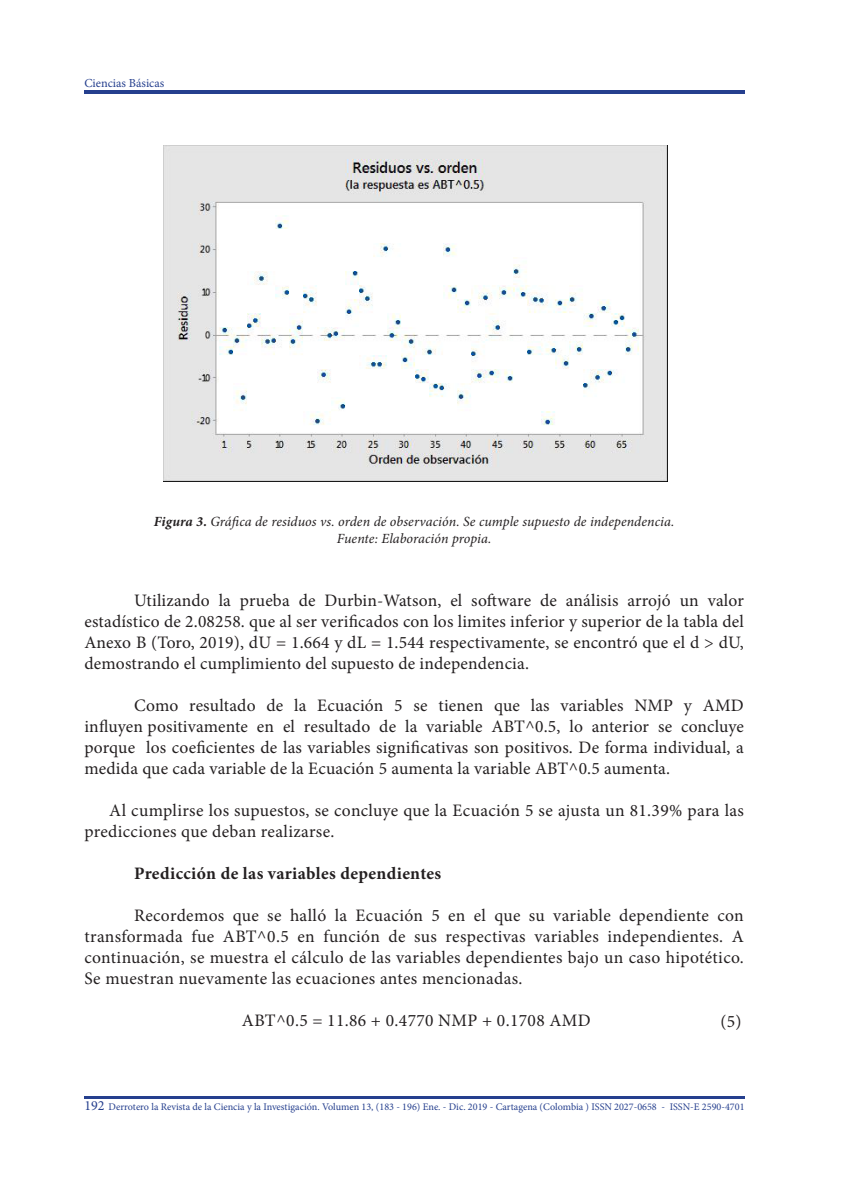
<style>
.page{position:relative;width:859px;height:1181px;background:#fff}
.page>*{position:absolute;margin:0;border:0;box-sizing:border-box;transform-origin:0 0}
.t1{font:17.5px/21px "Minion Pro";letter-spacing:.015em;color:#231f20;text-align:justify}
.t2{font:700 17.5px "Minion Pro";letter-spacing:.02em;color:#231f20}
.t3{font:italic 14px "Minion Pro";letter-spacing:.005em;color:#231f20}
.t4{font:14px "Minion Pro";color:#253f8e}
.t5{font:12.25px "Minion Pro";color:#253f8e}
.t6{font:10.15px "Minion Pro";color:#253f8e}
.s1{font-weight:700}
</style>
<div class="page">
<hr style="left:84px;top:90px;width:660px;height:4px;background:#253f8e">
<hr style="left:84px;top:1096px;width:660px;height:2px;background:#253f8e">
<img style="left:164px;top:145px;width:503px;height:336px">
<p class="t5" style="left:84px;top:74px;width:81px">Ciencias Básicas</p>
<p class="t3" style="left:154px;top:512px;width:522px"><span class="s1">Figura 3.</span> Gráfica de residuos vs. orden de observación. Se cumple supuesto de independencia.</p>
<p class="t3" style="left:337px;top:529px;width:156px">Fuente: Elaboración propia.</p>
<p class="t1" style="left:84px;top:589px;width:660px;text-indent:50px">Utilizando la prueba de Durbin-Watson, el software de análisis arrojó un valor estadístico de 2.08258. que al ser verificados con los limites inferior y superior de la tabla del Anexo B (Toro, 2019), dU = 1.664 y dL = 1.544 respectivamente, se encontró que el d &gt; dU, demostrando el cumplimiento del supuesto de independencia.</p>
<p class="t1" style="left:84px;top:694px;width:660px;text-indent:50px">Como resultado de la Ecuación 5 se tienen que las variables NMP y AMD influyen positivamente en el resultado de la variable ABT^0.5, lo anterior se concluye porque los coeficientes de las variables significativas son positivos. De forma individual, a medida que cada variable de la Ecuación 5 aumenta la variable ABT^0.5 aumenta.</p>
<p class="t1" style="left:84px;top:799px;width:660px;text-indent:25px">Al cumplirse los supuestos, se concluye que la Ecuación 5 se ajusta un 81.39% para las predicciones que deban realizarse.</p>
<p class="t2" style="left:134px;top:861px;width:308px">Predicción de las variables dependientes</p>
<p class="t1" style="left:84px;top:904px;width:660px;text-indent:50px">Recordemos que se halló la Ecuación 5 en el que su variable dependiente con transformada fue ABT^0.5 en función de sus respectivas variables independientes. A continuación, se muestra el cálculo de las variables dependientes bajo un caso hipotético.<br>Se muestran nuevamente las ecuaciones antes mencionadas.</p>
<p class="t1" style="left:242px;top:1009px;width:350px">ABT^0.5 = 11.86 + 0.4770 NMP + 0.1708 AMD</p>
<p class="t1" style="left:720px;top:1010px;width:23px">(5)</p>
<p class="t4" style="left:84px;top:1096px;width:22px">192</p>
<p class="t6" style="left:108px;top:1100px;width:637px">Derrotero la Revista de la Ciencia y la Investigación. Volumen 13, (183 - 196) Ene. - Dic. 2019 - Cartagena (Colombia ) ISSN 2027-0658 - ISSN-E 2590-4701</p>
</div>
